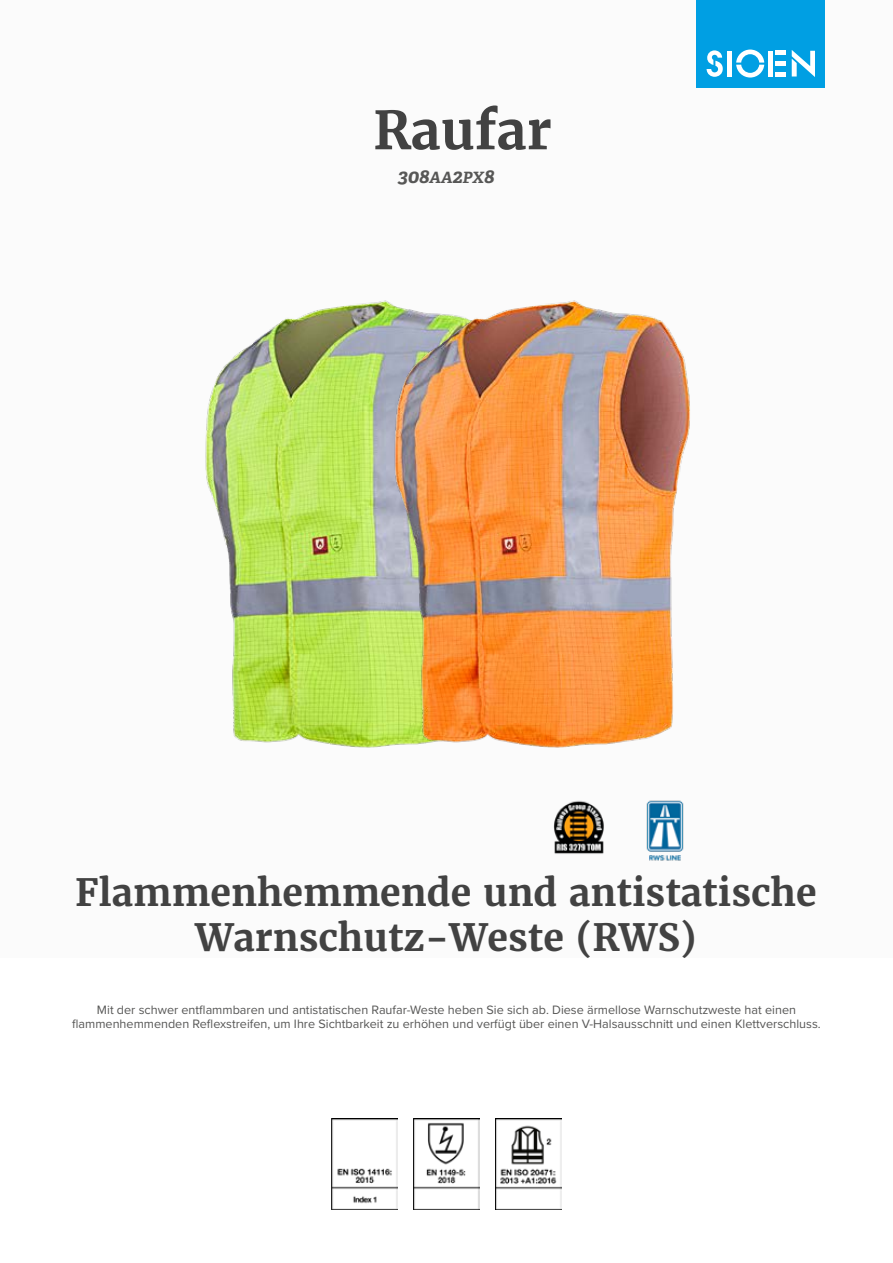
<style>
.page{position:relative;width:893px;height:1263px;background:#fff}
.page>*{position:absolute;margin:0;border:0;box-sizing:border-box;transform-origin:0 0}
.t1{font:700 52.5px "Merriweather";color:#424242}
.t2{font:700 37.5px/45px "Merriweather";color:#424242;text-align:center}
.t3{font:italic 700 19.5px "Adelle";color:#575756}
.t4{font:12.6px/13.6px "Proxima Nova";color:#575756;text-align:center}
.s1{font-size:15.6px}
</style>
<div class="page">
<div style="left:0;top:0;width:893px;height:957px;background:#fbfbfb"></div>
<div style="left:697px;top:0;width:128px;height:88px;background:#009fe3"></div>
<svg style="left:707px;top:50px;width:16px;height:27px"></svg>
<svg style="left:736px;top:50px;width:28px;height:28px"></svg>
<div style="left:727px;top:51px;width:5px;height:26px;background:#fff"></div>
<div style="left:768px;top:51px;width:5px;height:26px;background:#fff"></div>
<div style="left:775px;top:72px;width:11px;height:5px;background:#fff"></div>
<div style="left:775px;top:61px;width:11px;height:5px;background:#fff"></div>
<hr style="left:775px;top:51px;width:11px;height:4px;background:#fff">
<svg style="left:792px;top:50px;width:23px;height:27px"></svg>
<img style="left:331px;top:1118px;width:67px;height:92px">
<img style="left:413px;top:1118px;width:67px;height:92px">
<img style="left:495px;top:1118px;width:67px;height:92px">
<img style="left:205px;top:318px;width:93px;height:425px">
<img style="left:298px;top:300px;width:392px;height:561px">
<h1 class="t1" style="left:373px;top:97px;width:180px">Raufar</h1>
<h3 class="t3" style="left:398px;top:164px;width:98px">308<span class="s1">AA</span>2<span class="s1">PX</span>8</h3>
<h2 class="t2" style="left:75px;top:869px;width:743px">Flammenhemmende und antistatische<br>Warnschutz-Weste (RWS)</h2>
<p class="t4" style="left:72px;top:1002px;width:750px">Mit der schwer entflammbaren und antistatischen Raufar-Weste heben Sie sich ab. Diese ärmellose Warnschutzweste hat einen flammenhemmenden Reflexstreifen, um Ihre Sichtbarkeit zu erhöhen und verfügt über einen V-Halsausschnitt und einen Klettverschluss.</p>
</div>
